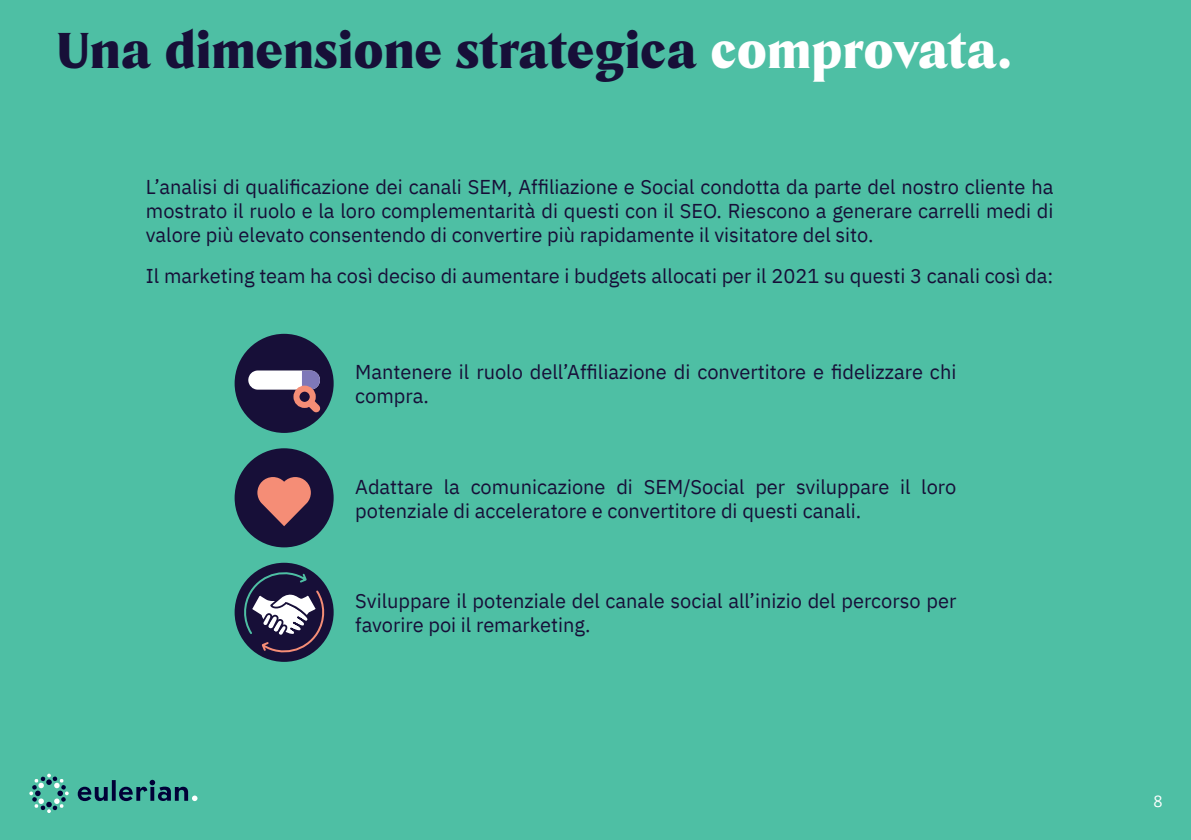
<style>
.page{position:relative;width:1191px;height:840px;background:#fff}
.page>*{position:absolute;margin:0;border:0;box-sizing:border-box;transform-origin:0 0}
.t1{font:900 48px "Tongari Display";color:#170f38}
.t2{font:20px/24px "IBM Plex Sans";color:#170f38}
.t3{font:16px "Open Sans";color:#fff}
.s1{color:#fff}
</style>
<div class="page">
<div style="left:0;top:0;width:1191px;height:839px;background:#4ebfa4"></div>
<svg style="left:78px;top:779px;width:119px;height:21px"></svg>
<svg style="left:29px;top:773px;width:40px;height:39px"></svg>
<div style="left:235px;top:333px;width:99px;height:99px;background:#170f38;border-radius:50%"></div>
<svg style="left:248px;top:370px;width:79px;height:49px"></svg>
<div style="left:293px;top:385px;width:23px;height:22px;border:6px solid #f58d76;border-radius:50%"></div>
<div style="left:235px;top:448px;width:99px;height:99px;background:#170f38;border-radius:50%"></div>
<svg style="left:257px;top:477px;width:54px;height:49px"></svg>
<div style="left:235px;top:562px;width:99px;height:99px;background:#170f38;border-radius:50%"></div>
<svg style="left:240px;top:567px;width:88px;height:89px"></svg>
<h1 class="t1" style="left:57px;top:28px;width:956px">Una dimensione strategica <span class="s1">comprovata.</span></h1>
<p class="t2" style="left:146px;top:173px;width:909px;text-align:justify">L’analisi di qualificazione dei canali SEM, Affiliazione e Social condotta da parte del nostro cliente ha mostrato il ruolo e la loro complementarità di questi con il SEO. Riescono a generare carrelli medi di valore più elevato consentendo di convertire più rapidamente il visitatore del sito.</p>
<p class="t2" style="left:146px;top:265px;width:909px">Il marketing team ha così deciso di aumentare i budgets allocati per il 2021 su questi 3 canali così da:</p>
<p class="t2" style="left:355px;top:358px;width:602px">Mantenere il ruolo dell’Affiliazione di convertitore e fidelizzare chi compra.</p>
<p class="t2" style="left:355px;top:475px;width:602px">Adattare la comunicazione di SEM/Social per sviluppare il loro potenziale di acceleratore e convertitore di questi canali.</p>
<p class="t2" style="left:355px;top:590px;width:602px">Sviluppare il potenziale del canale social all’inizio del percorso per favorire poi il remarketing.</p>
<p class="t3" style="left:1153px;top:792px;width:11px">8</p>
</div>
